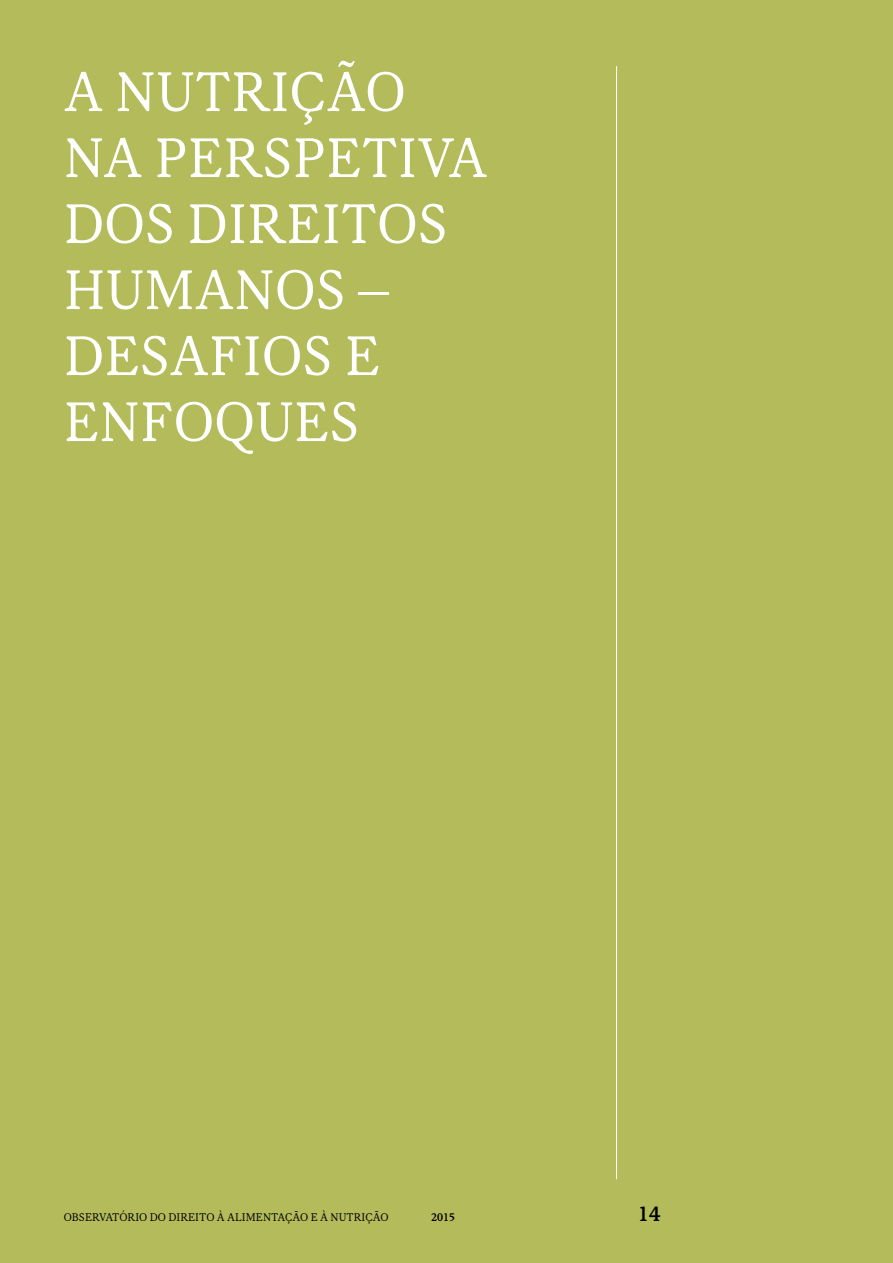
<style>
.page{position:relative;width:893px;height:1263px;background:#b4bb5b}
.page>*{position:absolute;margin:0;border:0;box-sizing:border-box;transform-origin:0 0}
.t1{font:60px/66px "Korpus A";color:#fff}
.t2{font:22.5px "Korpus C";color:#000}
.t3{font:12px "Korpus A";color:#000}
.t4{font:12px "Korpus C";color:#000}
</style>
<div class="page">
<hr style="left:616px;top:66px;width:1px;height:1113px;background:#fff">
<p class="t1" style="left:64px;top:59px;width:425px">A NUTRIÇÃO<br>NA PERSPETIVA<br>DOS DIREITOS<br>HUMANOS –<br>DESAFIOS E<br>ENFOQUES</p>
<p class="t3" style="left:64px;top:1210px;width:326px">OBSERVATÓRIO DO DIREITO À ALIMENTAÇÃO E À NUTRIÇÃO</p>
<p class="t4" style="left:431px;top:1210px;width:25px">2015</p>
<p class="t2" style="left:638px;top:1201px;width:24px">14</p>
</div>
